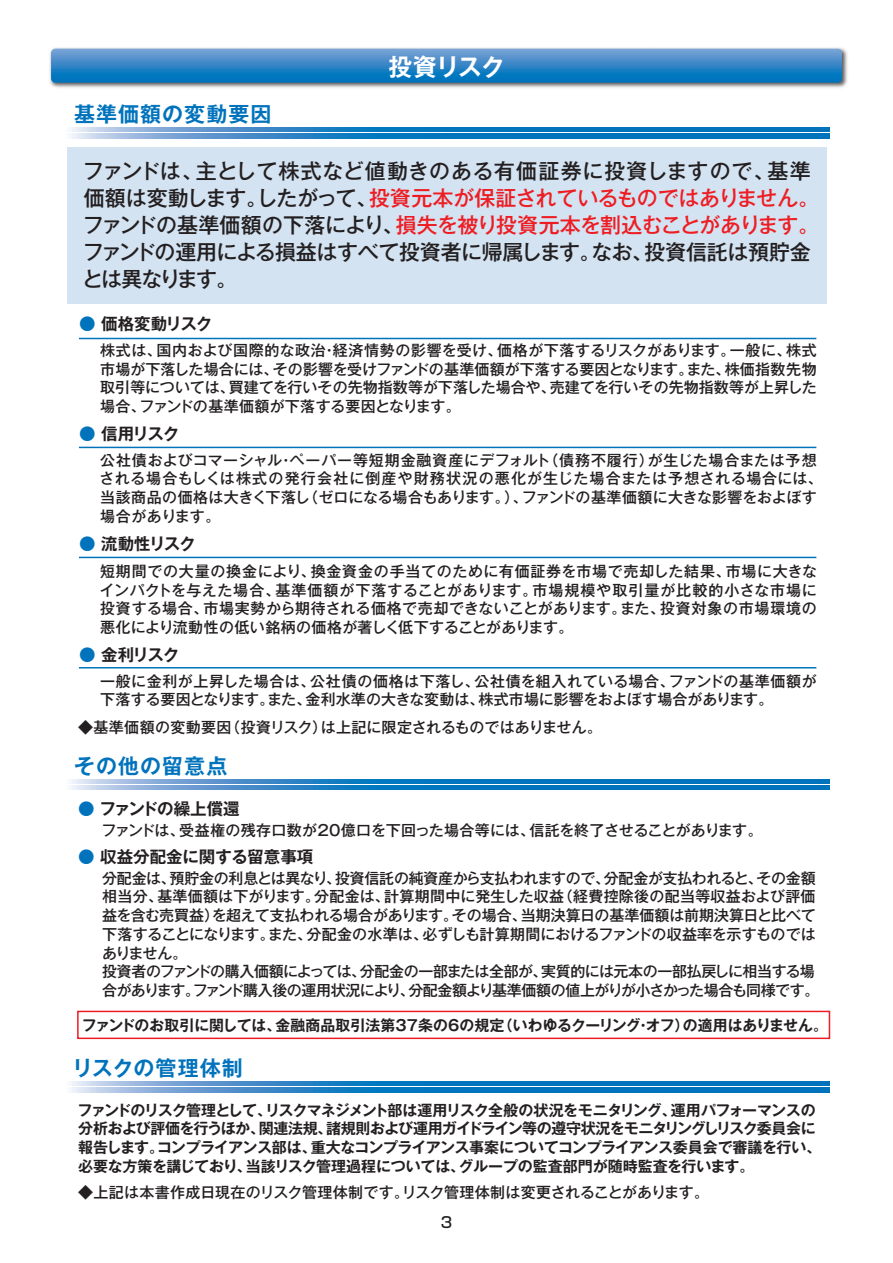
<style>
.page{position:relative;width:893px;height:1263px;background:#fff}
.page>*{position:absolute;margin:0;border:0;box-sizing:border-box;transform-origin:0 0}
.t1{font:700 24px "Gothic MB101 Pro De";letter-spacing:-.05em;color:#fff}
.t2{font:500 21px/27px "Gothic MB101 Pro";letter-spacing:-.015em;color:#231f20}
.t3{font:700 21px "Gothic MB101 Pro De";letter-spacing:.05em;color:#0073bc}
.t4{font:700 16.5px "Gothic MB101 Pro De";letter-spacing:-.005em;color:#231f20}
.t5{font:700 16.5px "Gothic MB101 Pro De";letter-spacing:-.025em;color:#231f20}
.t6{font:700 16.5px "Gothic MB101 Pro De";letter-spacing:-.035em;color:#231f20}
.t7{font:500 15px/18.8px "Gothic MB101 Pro";letter-spacing:-.005em;color:#231f20;text-align:justify}
.t8{font:500 15px/18.8px "Gothic MB101 Pro";letter-spacing:-.025em;color:#231f20}
.t9{font:700 15px/18.8px "Gothic MB101 Pro De";letter-spacing:-.03em;color:#231f20}
.t10{font:500 15px/18.8px "Gothic MB101 Pro";letter-spacing:.035em;color:#231f20}
.t11{font:700 15px "Gothic MB101 Pro De";letter-spacing:.005em;color:#231f20}
.t12{font:500 15px "Shin Go Pro";color:#231f20}
.s1{color:#ee1d23}
.s2{color:#0073bc}
</style>
<div class="page">
<img style="left:49px;top:47px;width:799px;height:41px">
<svg style="left:51px;top:49px;width:791px;height:34px;background:#3386c6"></svg>
<svg style="left:69px;top:1081px;width:760px;height:5px;background:#2784c5"></svg>
<svg style="left:69px;top:1088px;width:760px;height:4px;background:#2784c5"></svg>
<div style="left:67px;top:147px;width:760px;height:156px;background:#d3e3f2"></div>
<svg style="left:69px;top:128px;width:760px;height:4px;background:#2784c5"></svg>
<svg style="left:69px;top:134px;width:760px;height:4px;background:#2784c5"></svg>
<hr style="left:79px;top:338px;width:737px;height:1px;background:#0073bc">
<hr style="left:79px;top:447px;width:737px;height:1px;background:#0073bc">
<hr style="left:79px;top:557px;width:737px;height:1px;background:#0073bc">
<hr style="left:79px;top:667px;width:737px;height:1px;background:#0073bc">
<svg style="left:69px;top:779px;width:760px;height:4px;background:#2784c5"></svg>
<svg style="left:69px;top:785px;width:760px;height:5px;background:#2784c5"></svg>
<div style="left:77px;top:1011px;width:753px;height:28px;border:2px solid #ee1d23"></div>
<h2 class="t3" style="left:74px;top:97px;width:199px">基準価額の変動要因</h2>
<h1 class="t1" style="left:388px;top:47px;width:118px">投資リスク</h1>
<h2 class="t2" style="left:82px;top:155px;width:739px">ファンドは、主として株式など値動きのある有価証券に投資しますので、基準価額は変動します。したがって、<span class="s1">投資元本が保証されているものではありません。</span>ファンドの基準価額の下落により、<span class="s1">損失を被り投資元本を割込むことがあります。</span>ファンドの運用による損益はすべて投資者に帰属します。なお、投資信託は預貯金とは異なります。</h2>
<p class="t6" style="left:79px;top:310px;width:135px"><span class="s2">●</span> 価格変動リスク</p>
<p class="t7" style="left:100px;top:339px;width:718px">株式は、国内および国際的な政治・経済情勢の影響を受け、価格が下落するリスクがあります。一般に、株式市場が下落した場合には、その影響を受けファンドの基準価額が下落する要因となります。また、株価指数先物取引等については、買建てを行いその先物指数等が下落した場合や、売建てを行いその先物指数等が上昇した場合、ファンドの基準価額が下落する要因となります。</p>
<p class="t4" style="left:79px;top:420px;width:102px"><span class="s2">●</span> 信用リスク</p>
<p class="t10" style="left:99px;top:449px;width:725px">公社債およびコマーシャル・ペーパー等短期金融資産にデフォルト（債務不履行）が生じた場合または予想される場合もしくは株式の発行会社に倒産や財務状況の悪化が生じた場合または予想される場合には、当該商品の価格は大きく下落し（ゼロになる場合もあります。）、ファンドの基準価額に大きな影響をおよぼす場合があります。</p>
<p class="t4" style="left:79px;top:529px;width:118px"><span class="s2">●</span> 流動性リスク</p>
<p class="t7" style="left:100px;top:560px;width:719px">短期間での大量の換金により、換金資金の手当てのために有価証券を市場で売却した結果、市場に大きなインパクトを与えた場合、基準価額が下落することがあります。市場規模や取引量が比較的小さな市場に投資する場合、市場実勢から期待される価格で売却できないことがあります。また、投資対象の市場環境の悪化により流動性の低い銘柄の価格が著しく低下することがあります。</p>
<p class="t4" style="left:79px;top:641px;width:102px"><span class="s2">●</span> 金利リスク</p>
<p class="t7" style="left:100px;top:670px;width:718px;line-height:18.1px">一般に金利が上昇した場合は、公社債の価格は下落し、公社債を組入れている場合、ファンドの基準価額が下落する要因となります。また、金利水準の大きな変動は、株式市場に影響をおよぼす場合があります。</p>
<p class="t7" style="left:78px;top:716px;width:525px">◆基準価額の変動要因（投資リスク）は上記に限定されるものではありません。</p>
<h2 class="t3" style="left:74px;top:748px;width:155px">その他の留意点</h2>
<p class="t5" style="left:78px;top:794px;width:163px"><span class="s2">●</span> ファンドの繰上償還</p>
<p class="t7" style="left:101px;top:819px;width:663px">ファンドは、受益権の残存口数が20億口を下回った場合等には、信託を終了させることがあります。</p>
<p class="t4" style="left:78px;top:842px;width:237px"><span class="s2">●</span> 収益分配金に関する留意事項</p>
<p class="t8" style="left:102px;top:867px;width:719px">分配金は、預貯金の利息とは異なり、投資信託の純資産から支払われますので、分配金が支払われると、その金額相当分、基準価額は下がります。分配金は、計算期間中に発生した収益（経費控除後の配当等収益および評価益を含む売買益）を超えて支払われる場合があります。その場合、当期決算日の基準価額は前期決算日と比べて下落することになります。また、分配金の水準は、必ずしも計算期間におけるファンドの収益率を示すものではありません。<br>投資者のファンドの購入価額によっては、分配金の一部または全部が、実質的には元本の一部払戻しに相当する場合があります。ファンド購入後の運用状況により、分配金額より基準価額の値上がりが小さかった場合も同様です。</p>
<p class="t11" style="left:82px;top:1013px;width:747px">ファンドのお取引に関しては、金融商品取引法第37条の6の規定（いわゆるクーリング・オフ）の適用はありません。</p>
<h2 class="t3" style="left:72px;top:1050px;width:172px">リスクの管理体制</h2>
<p class="t9" style="left:77px;top:1099px;width:746px">ファンドのリスク管理として、リスクマネジメント部は運用リスク全般の状況をモニタリング、運用パフォーマンスの分析および評価を行うほか、関連法規、諸規則および運用ガイドライン等の遵守状況をモニタリングしリスク委員会に報告します。コンプライアンス部は、重大なコンプライアンス事案についてコンプライアンス委員会で審議を行い、必要な方策を講じており、当該リスク管理過程については、グループの監査部門が随時監査を行います。</p>
<p class="t7" style="left:78px;top:1181px;width:632px">◆上記は本書作成日現在のリスク管理体制です。リスク管理体制は変更されることがあります。</p>
<p class="t12" style="left:441px;top:1209px;width:13px">3</p>
</div>
